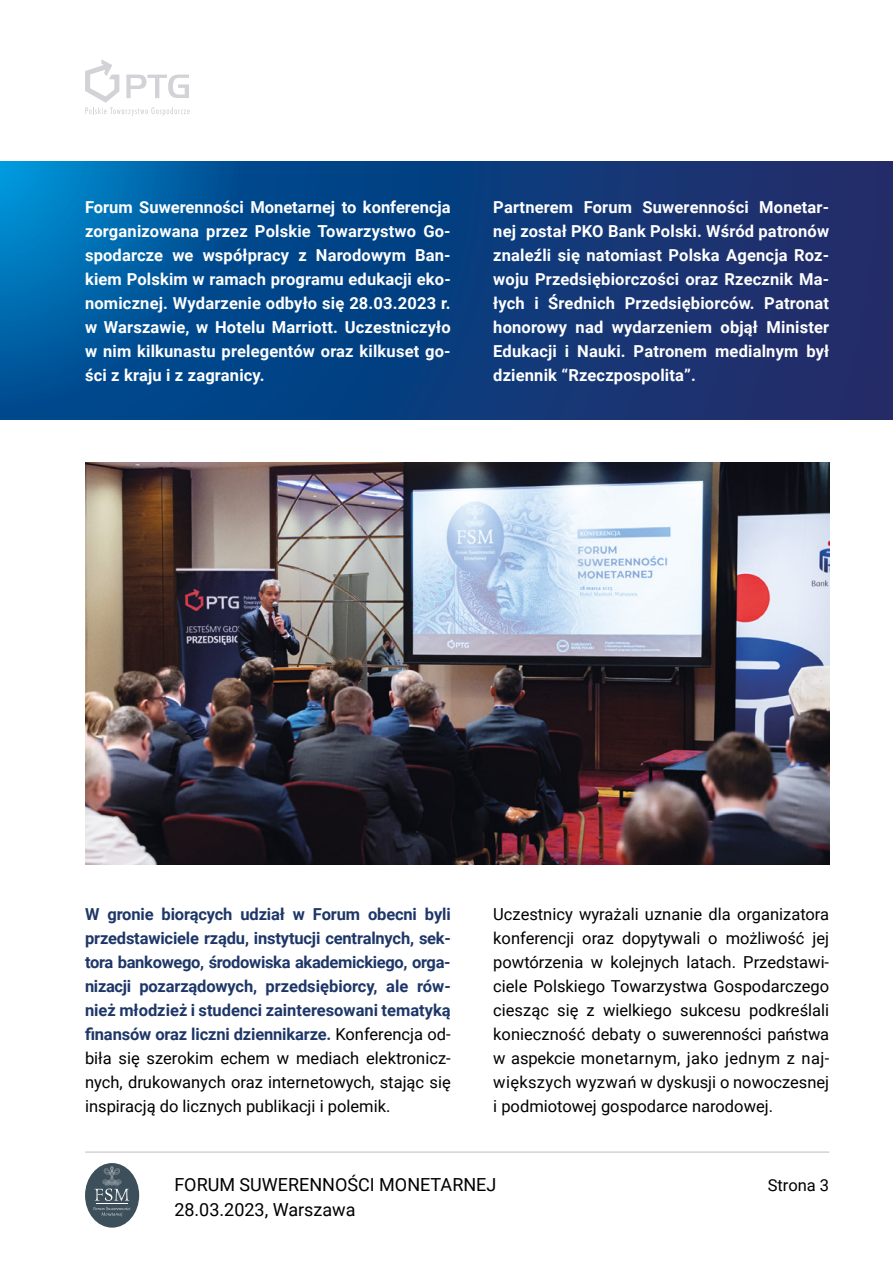
<style>
.page{position:relative;width:893px;height:1263px;background:#fff}
.page>*{position:absolute;margin:0;border:0;box-sizing:border-box;transform-origin:0 0}
.t1{font:18px/25.5px "Roboto";color:#000}
.t2{font:700 16.5px/24px "Roboto";letter-spacing:.01em;color:#fff;text-align:justify}
.t3{font:700 16.5px/24px "Roboto";letter-spacing:-.01em;color:#1e3768;text-align:justify}
.t4{font:16.5px/24px "Roboto";color:#000;text-align:justify}
.s1{font-weight:400;color:#000}
</style>
<div class="page">
<hr style="left:85px;top:1151px;width:744px;height:2px;background:#d3d3d7">
<div style="left:85px;top:1163px;width:54px;height:64px;background:#3d4f5a;border-radius:50%"></div>
<svg style="left:93px;top:1207px;width:37px;height:9px"></svg>
<svg style="left:95px;top:1166px;width:34px;height:35px"></svg>
<hr style="left:96px;top:1204px;width:32px;height:1px;background:#fff">
<svg style="left:85px;top:60px;width:105px;height:56px"></svg>
<svg style="left:14px;top:162px;width:879px;height:258px;background:#0c4182"></svg>
<img style="left:85px;top:462px;width:744px;height:403px">
<svg style="left:0;top:161px;width:14px;height:259px;background:#0071b5"></svg>
<p class="t2" style="left:85px;top:194px;width:367px">Forum Suwerenności Monetarnej to konferencja zorganizowana przez Polskie Towarzystwo Go&shy;spodarcze we współpracy z Narodowym Ban&shy;kiem Polskim w ramach programu edukacji eko&shy;nomicznej. Wydarzenie odbyło się 28.03.2023 r. w Warszawie, w Hotelu Marriott. Uczestniczyło w nim kilkunastu prelegentów oraz kilkuset go&shy;ści z kraju i z zagranicy.</p>
<p class="t2" style="left:493px;top:194px;width:337px">Partnerem Forum Suwerenności Monetar&shy;nej został PKO Bank Polski. Wśród patronów znaleźli się natomiast Polska Agencja Roz&shy;woju Przedsiębiorczości oraz Rzecznik Ma&shy;łych i Średnich Przedsiębiorców. Patronat honorowy nad wydarzeniem objął Minister Edukacji i Nauki. Patronem medialnym był dziennik “Rzeczpospolita”.</p>
<p class="t3" style="left:85px;top:901px;width:367px">W gronie biorących udział w Forum obecni byli przedstawiciele rządu, instytucji centralnych, sek&shy;tora bankowego, środowiska akademickiego, orga&shy;nizacji pozarządowych, przedsiębiorcy, ale rów&shy;nież młodzież i studenci zainteresowani tematyką finansów oraz liczni dziennikarze. <span class="s1">Konferencja od&shy;biła się szerokim echem w mediach elektronicz&shy;nych, drukowanych oraz internetowych, stając się inspiracją do licznych publikacji i polemik.</span></p>
<p class="t4" style="left:493px;top:901px;width:337px">Uczestnicy wyrażali uznanie dla organizatora konferencji oraz dopytywali o możliwość jej powtórzenia w kolejnych latach. Przedstawi&shy;ciele Polskiego Towarzystwa Gospodarczego ciesząc się z wielkiego sukcesu podkreślali konieczność debaty o suwerenności państwa w aspekcie monetarnym, jako jednym z naj&shy;większych wyzwań w dyskusji o nowoczesnej i podmiotowej gospodarce narodowej.</p>
<p class="t1" style="left:174px;top:1171px;width:324px">FORUM SUWERENNOŚCI MONETARNEJ<br>28.03.2023, Warszawa</p>
<p class="t4" style="left:768px;top:1172px;width:63px">Strona 3</p>
</div>
